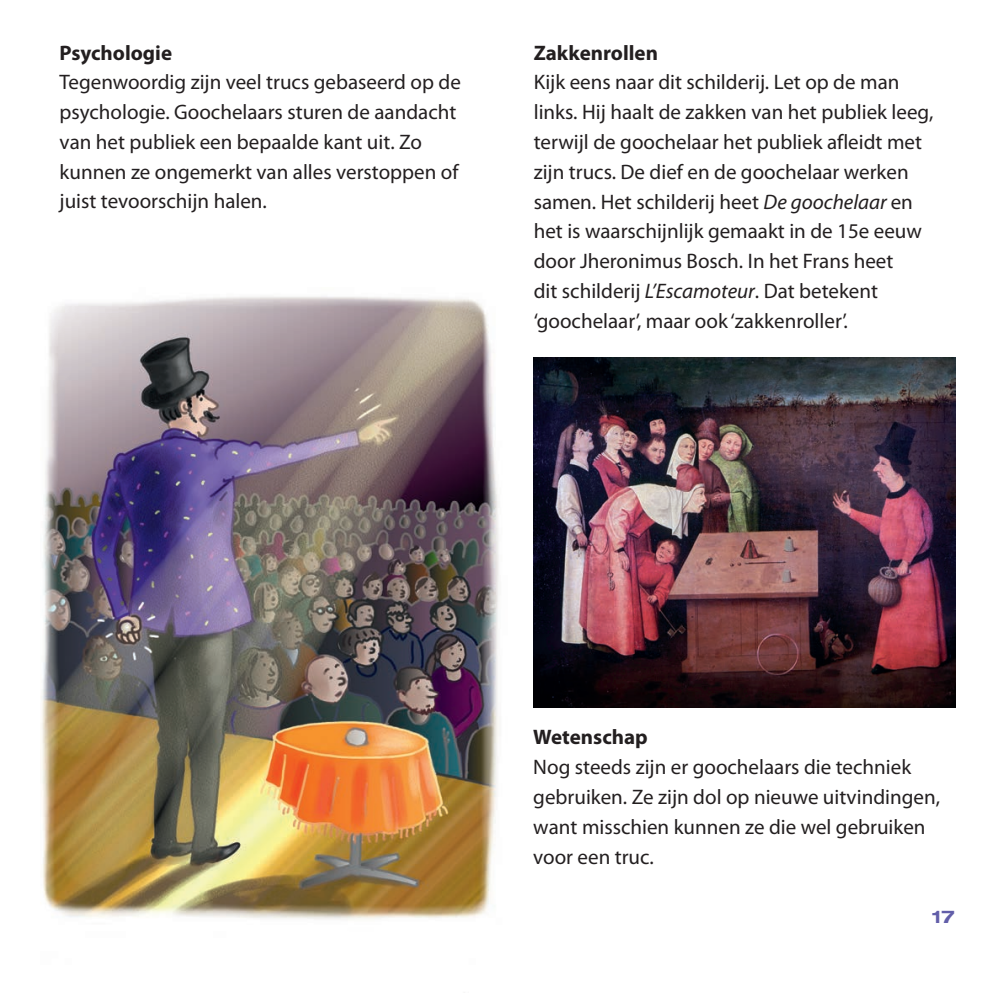
<style>
.page{position:relative;width:993px;height:993px;background:#fff}
.page>*{position:absolute;margin:0;border:0;box-sizing:border-box;transform-origin:0 0}
.t1{font:21px/29.8px "Myriad Pro";color:#231f20}
.t2{font:700 21px "Myriad Pro";color:#231f20}
.t3{font:700 expanded 17.5px "Helvetica Neue LT Std";color:#625ea9}
.s1{font-style:italic}
</style>
<div class="page">
<img style="left:41px;top:296px;width:458px;height:624px">
<img style="left:533px;top:357px;width:422px;height:349px">
<p class="t2" style="left:60px;top:44px;width:114px">Psychologie</p>
<p class="t1" style="left:60px;top:69px;width:402px">Tegenwoordig zijn veel trucs gebaseerd op de psychologie. Goochelaars sturen de aandacht van het publiek een bepaalde kant uit. Zo kunnen ze ongemerkt van alles verstoppen of juist tevoorschijn halen.</p>
<p class="t2" style="left:533px;top:44px;width:126px">Zakkenrollen</p>
<p class="t1" style="left:533px;top:69px;width:401px">Kijk eens naar dit schilderij. Let op de man links. Hij haalt de zakken van het publiek leeg, terwijl de goochelaar het publiek afleidt met zijn trucs. De dief en de goochelaar werken samen. Het schilderij heet <span class="s1">De goochelaar</span> en het is waarschijnlijk gemaakt in de 15e eeuw door Jheronimus Bosch. In het Frans heet<br>dit schilderij <span class="s1">L’Escamoteur</span>. Dat betekent ‘goochelaar’, maar ook ‘zakkenroller’.</p>
<p class="t2" style="left:533px;top:729px;width:116px">Wetenschap</p>
<p class="t1" style="left:533px;top:753px;width:408px">Nog steeds zijn er goochelaars die techniek gebruiken. Ze zijn dol op nieuwe uitvindingen, want misschien kunnen ze die wel gebruiken voor een truc.</p>
<p class="t3" style="left:931px;top:906px;width:25px">17</p>
</div>
